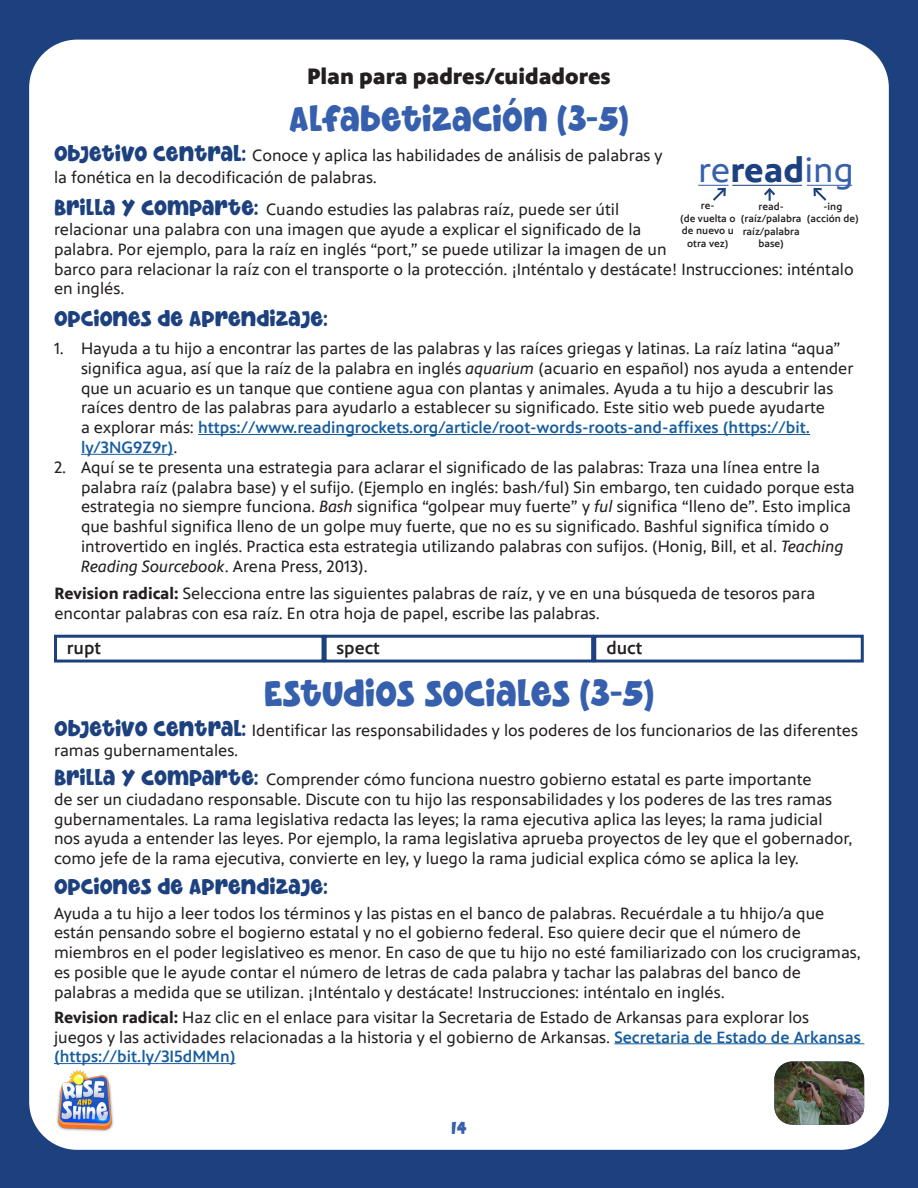
<style>
.page{position:relative;width:918px;height:1188px;background:#1c417e}
.page>*{position:absolute;margin:0;border:0;box-sizing:border-box;transform-origin:0 0}
.Big_Header{font:37.5px "Kidsbar";color:#3660ad}
.Smaller_Header{font:36px "Kidsbar";color:#3660ad}
.t1{font:35.25px "PBS Sans";color:#3660ad}
.Smaller_Header-2{font:22.5px "Kidsbar";color:#1c417e}
.Smaller_Header-3{font:900 22.5px "PBS Sans";color:#231f20}
.Body{font:500 18px "PBS Sans";color:#231f20}
.t2{font:18px "Kidsbar";color:#3660ad}
.Body-2{font:16.5px/19.8px "PBS Sans";color:#231f20}
.t3{font:500 10.35px/12.5px "PBS Sans";color:#231f20;text-align:center}
.s1{font-family:"Kidsbar";font-size:22.5px;color:#1c417e}
.s2{font-family:"Kidsbar";font-size:22.5px;color:#1a417e}
.s3{font-style:italic}
.s4{font-weight:500;color:#175d9e}
.s5{font-weight:700}
.s6{font-weight:700;color:#1c417e}
</style>
<div class="page">
<div style="left:29px;top:40px;width:860px;height:1110px;background:#fff;border-radius:48px"></div>
<img style="left:56px;top:1071px;width:58px;height:61px">
<hr style="left:0;top:0;width:918px;height:1px;background:#fff">
<hr style="left:614px;top:1043px;width:250px;height:1px;background:#175d9e">
<hr style="left:54px;top:1063px;width:182px;height:1px;background:#175d9e">
<hr style="left:198px;top:434px;width:612px;height:1px;background:#175d9e">
<hr style="left:81px;top:454px;width:92px;height:1px;background:#175d9e">
<div style="left:54px;top:635px;width:271px;height:28px;background:#fff;border:3px solid #1c417e"></div>
<div style="left:324px;top:635px;width:270px;height:28px;background:#fff;border:3px solid #1c417e"></div>
<div style="left:593px;top:635px;width:271px;height:28px;background:#fff;border:3px solid #1c417e"></div>
<hr style="left:698px;top:185px;width:31px;height:1px;background:#3660ad">
<hr style="left:732px;top:185px;width:70px;height:1px;background:#1c417e">
<hr style="left:807px;top:185px;width:45px;height:1px;background:#3660ad">
<svg style="left:713px;top:187px;width:13px;height:14px"></svg>
<svg style="left:764px;top:188px;width:12px;height:13px"></svg>
<svg style="left:813px;top:187px;width:14px;height:14px"></svg>
<img style="left:774px;top:1062px;width:90px;height:63px">
<p class="Smaller_Header-3" style="left:307px;top:64px;width:305px">Plan para padres/cuidadores</p>
<p class="Smaller_Header" style="left:289px;top:97px;width:341px">ALFABETIZACIÓN (3-5)</p>
<p class="Body-2" style="left:54px;top:145px;width:610px;line-height:21.8px"><span class="s1">OBJETIVO CENTRAL</span><span class="s2">:</span> Conoce y aplica las habilidades de análisis de palabras y la fonética en la decodificación de palabras.</p>
<p class="Body-2" style="left:54px;top:200px;width:801px"><span class="s1">BRILLA Y COMPARTE</span><span class="s2">:</span> Cuando estudies las palabras raíz, puede ser útil<br>relacionar una palabra con una imagen que ayude a explicar el significado de la<br>palabra. Por ejemplo, para la raíz en inglés “port,” se puede utilizar la imagen de un<br>barco para relacionar la raíz con el transporte o la protección. ¡Inténtalo y destácate! Instrucciones: inténtalo en inglés.</p>
<p class="Smaller_Header-2" style="left:54px;top:305px;width:275px">OPCIONES DE APRENDIZAJE:</p>
<p class="Body-2" style="left:81px;top:339px;width:774px;text-indent:-27px">1. Hayuda a tu hijo a encontrar las partes de las palabras y las raíces griegas y latinas. La raíz latina “aqua” significa agua, así que la raíz de la palabra en inglés <span class="s3">aquarium</span> (acuario en español) nos ayuda a entender que un acuario es un tanque que contiene agua con plantas y animales. Ayuda a tu hijo a descubrir las raíces dentro de las palabras para ayudarlo a establecer su significado. Este sitio web puede ayudarte<br>a explorar más: <span class="s4">https://www.readingrockets.org/article/root-words-roots-and-affixes (https://bit. ly/3NG9Z9r)</span>.</p>
<p class="Body-2" style="left:81px;top:458px;width:775px;text-indent:-27px">2. Aquí se te presenta una estrategia para aclarar el significado de las palabras: Traza una línea entre la palabra raíz (palabra base) y el sufijo. (Ejemplo en inglés: bash/ful) Sin embargo, ten cuidado porque esta estrategia no siempre funciona. <span class="s3">Bash</span> significa “golpear muy fuerte” y <span class="s3">ful</span> significa “lleno de”. Esto implica que bashful significa lleno de un golpe muy fuerte, que no es su significado. Bashful significa tímido o introvertido en inglés. Practica esta estrategia utilizando palabras con sufijos. (Honig, Bill, et al. <span class="s3">Teaching Reading Sourcebook</span>. Arena Press, 2013).</p>
<p class="Body-2" style="left:54px;top:584px;width:762px"><span class="s5">Revision radical:</span> Selecciona entre las siguientes palabras de raíz, y ve en una búsqueda de tesoros para encontar palabras con esa raíz. En otra hoja de papel, escribe las palabras.</p>
<p class="Body" style="left:67px;top:638px;width:36px">rupt</p>
<p class="Body" style="left:337px;top:638px;width:45px">spect</p>
<p class="Body" style="left:606px;top:638px;width:37px">duct</p>
<p class="t1" style="left:698px;top:151px;width:157px">re<span class="s6">read</span>ing</p>
<p class="t3" style="left:680px;top:200px;width:57px">re-<br>(de vuelta o de nuevo u otra vez)</p>
<p class="t3" style="left:807px;top:200px;width:53px">-ing (acción de)</p>
<p class="t3" style="left:741px;top:200px;width:62px">read-(raíz/palabra raíz/palabra base)</p>
<p class="Big_Header" style="left:264px;top:670px;width:392px">ESTUDIOS SOCIALES (3-5)</p>
<p class="Body-2" style="left:54px;top:720px;width:805px"><span class="s1">OBJETIVO CENTRAL</span><span class="s2">:</span> Identificar las responsabilidades y los poderes de los funcionarios de las diferentes ramas gubernamentales.</p>
<p class="Body-2" style="left:54px;top:770px;width:800px"><span class="s1">BRILLA Y COMPARTE</span><span class="s2">:</span> Comprender cómo funciona nuestro gobierno estatal es parte importante<br>de ser un ciudadano responsable. Discute con tu hijo las responsabilidades y los poderes de las tres ramas gubernamentales. La rama legislativa redacta las leyes; la rama ejecutiva aplica las leyes; la rama judicial nos ayuda a entender las leyes. Por ejemplo, la rama legislativa aprueba proyectos de ley que el gobernador, como jefe de la rama ejecutiva, convierte en ley, y luego la rama judicial explica cómo se aplica la ley.</p>
<p class="Body-2" style="left:54px;top:903px;width:808px">Ayuda a tu hijo a leer todos los términos y las pistas en el banco de palabras. Recuérdale a tu hhijo/a que están pensando sobre el bogierno estatal y no el gobierno federal. Eso quiere decir que el número de miembros en el poder legislativeo es menor. En caso de que tu hijo no esté familiarizado con los crucigramas, es posible que le ayude contar el número de letras de cada palabra y tachar las palabras del banco de palabras a medida que se utilizan. ¡Inténtalo y destácate! Instrucciones: inténtalo en inglés.</p>
<p class="Body-2" style="left:54px;top:1007px;width:808px"><span class="s5">Revision radical:</span> Haz clic en el enlace para visitar la Secretaria de Estado de Arkansas para explorar los juegos y las actividades relacionadas a la historia y el gobierno de Arkansas. <span class="s4">Secretaria de Estado de Arkansas (https://bit.ly/3I5dMMn)</span></p>
<p class="Smaller_Header-2" style="left:54px;top:872px;width:275px">OPCIONES DE APRENDIZAJE:</p>
<p class="t2" style="left:451px;top:1117px;width:17px">14</p>
</div>
